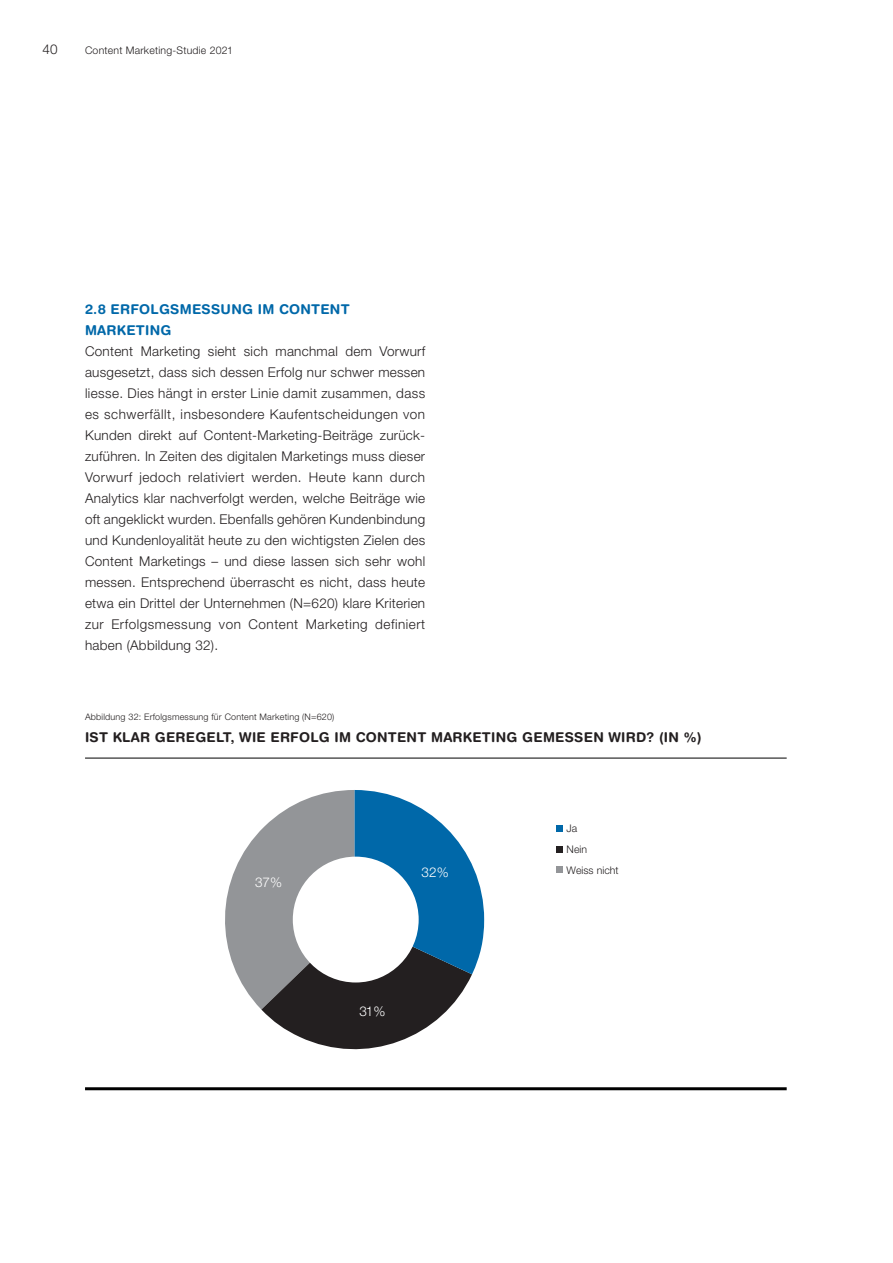
<style>
.page{position:relative;width:893px;height:1263px;background:#fff}
.page>*{position:absolute;margin:0;border:0;box-sizing:border-box;transform-origin:0 0}
.t1{font:300 13.5px/21px "Helvetica Neue LT Pro";letter-spacing:.04em;color:#231f20;text-align:justify}
.t2{font:700 13.5px "Helvetica Rounded LT";letter-spacing:.02em;color:#231f20}
.t3{font:700 13.5px/21px "Helvetica Rounded LT Std";letter-spacing:.02em;color:#0068a9}
.t4{font:300 13.5px "Helvetica Neue LT Pro";color:#fff}
.t5{font:300 10.5px/21px "Helvetica Neue LT Pro";letter-spacing:.02em;color:#231f20}
.t6{font:300 9px "Helvetica Neue LT Pro";letter-spacing:.02em;color:#231f20}
</style>
<div class="page">
<svg style="left:225px;top:790px;width:259px;height:260px"></svg>
<hr style="left:85px;top:1087px;width:702px;height:3px;background:#000">
<hr style="left:85px;top:758px;width:702px;height:1px;background:#000">
<div style="left:293px;top:857px;width:126px;height:125px;background:#fff;border-radius:50%"></div>
<div style="left:556px;top:825px;width:6px;height:7px;background:#0068a9"></div>
<svg style="left:556px;top:846px;width:6px;height:6px"></svg>
<div style="left:556px;top:866px;width:6px;height:7px;background:#939598"></div>
<p class="t1" style="left:43px;top:38px;width:17px">40</p>
<p class="t5" style="left:85px;top:39px;width:150px">Content Marketing-Studie 2021</p>
<p class="t3" style="left:85px;top:298px;width:266px">2.8 ERFOLGSMESSUNG IM CONTENT<br>MARKETING</p>
<p class="t1" style="left:85px;top:340px;width:342px">Content Marketing sieht sich manchmal dem Vorwurf ausgesetzt, dass sich dessen Erfolg nur schwer messen liesse. Dies hängt in erster Linie damit zusammen, dass es schwerfällt, insbesondere Kaufentscheidungen von Kunden direkt auf Content-Marketing-Beiträge zurück&shy;zuführen. In Zeiten des digitalen Marketings muss dieser Vorwurf jedoch relativiert werden. Heute kann durch Analytics klar nachverfolgt werden, welche Beiträge wie oft angeklickt wurden. Ebenfalls gehören Kundenbindung und Kundenloyalität heute zu den wichtigsten Zielen des Content Marketings – und diese lassen sich sehr wohl messen. Entsprechend überrascht es nicht, dass heute etwa ein Drittel der Unternehmen (N=620) klare Kriterien zur Erfolgsmessung von Content Marketing definiert haben (Abbildung 32).</p>
<p class="t6" style="left:85px;top:711px;width:251px">Abbildung 32: Erfolgsmessung für Content Marketing (N=620)</p>
<p class="t2" style="left:85px;top:729px;width:618px">IST KLAR GEREGELT, WIE ERFOLG IM CONTENT MARKETING GEMESSEN WIRD? (IN %)</p>
<p class="t4" style="left:255px;top:874px;width:29px">37%</p>
<p class="t4" style="left:422px;top:864px;width:29px">32%</p>
<p class="t4" style="left:359px;top:1003px;width:28px">31%</p>
<p class="t5" style="left:567px;top:817px;width:54px">Ja<br>Nein<br>Weiss nicht</p>
</div>
